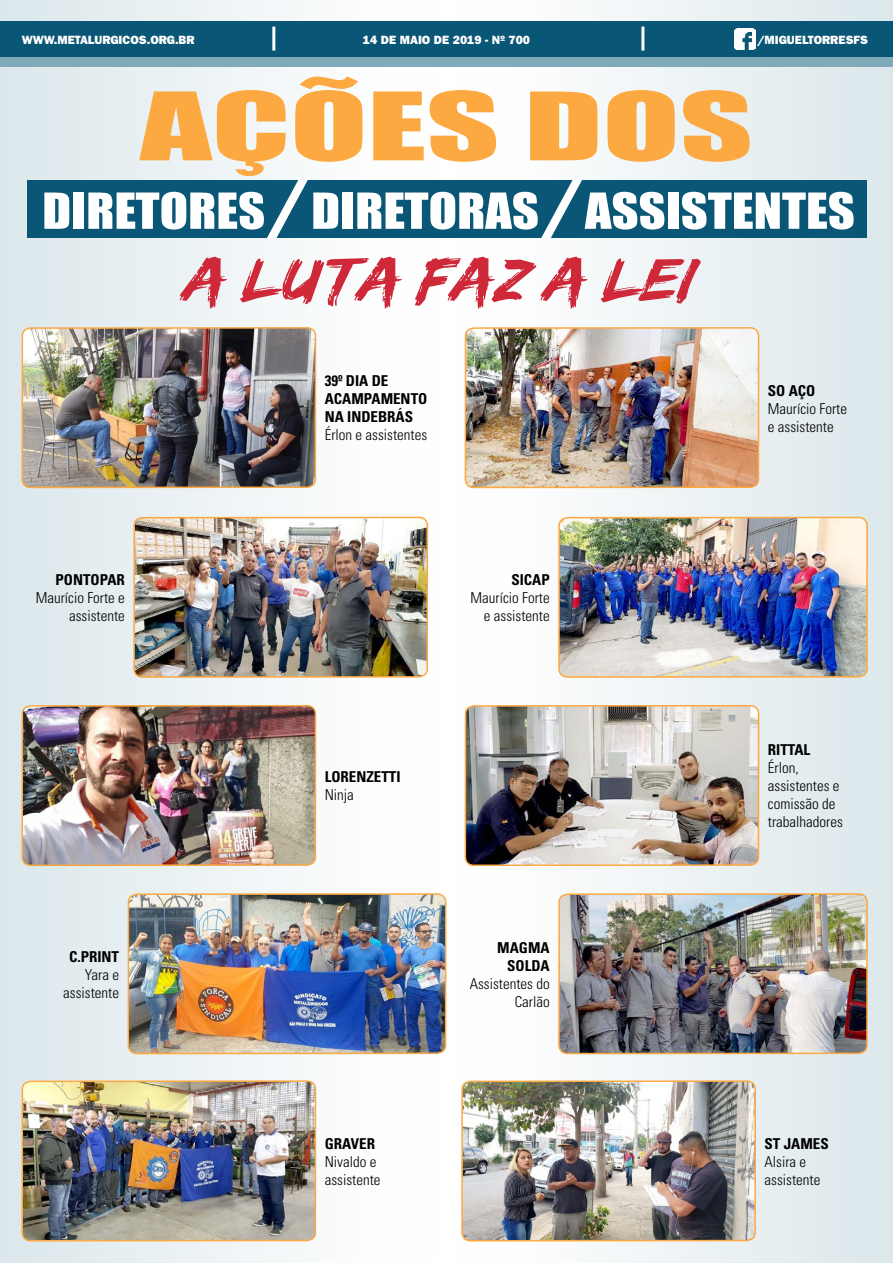
<style>
.page{position:relative;width:893px;height:1263px;background:#fff}
.page>*{position:absolute;margin:0;border:0;box-sizing:border-box;transform-origin:0 0}
.t1{font:87.15px "Impact";color:#fda942;scale:1.62 1}
.t2{font:italic 53.1px "Edo";color:#ce2839;scale:1.15 1}
.t3{font:45.9px "Impact";color:#fff;scale:1.14 1}
.t4{font:300 condensed 15px/18px "Univers";color:#000}
.t5{font:700 condensed 15px/18px "Univers";color:#000}
.t6{font:800 12px "Franklin Gothic";color:#fff}
</style>
<div class="page">
<div style="left:0;top:0;width:437px;height:1263px;background:#e0ebee"></div>
<div style="left:456px;top:0;width:437px;height:1263px;background:linear-gradient(to right,#fff,#dbe7eb)"></div>
<div style="left:0;top:26px;width:893px;height:40px;background:#80aaba"></div>
<div style="left:0;top:21px;width:893px;height:36px;background:#095676"></div>
<img style="left:735px;top:29px;width:21px;height:20px">
<hr style="left:641px;top:27px;width:3px;height:24px;background:#fff">
<div style="left:27px;top:180px;width:839px;height:58px;background:#095676"></div>
<svg style="left:541px;top:180px;width:41px;height:58px"></svg>
<img style="left:24px;top:708px;width:103px;height:157px">
<div style="left:21px;top:705px;width:295px;height:161px;border:2px solid #fda942;border-radius:8px"></div>
<img style="left:22px;top:330px;width:105px;height:157px">
<div style="left:21px;top:327px;width:295px;height:161px;border:2px solid #fda942;border-radius:8px"></div>
<img style="left:465px;top:706px;width:294px;height:159px">
<div style="left:465px;top:705px;width:294px;height:161px;border:2px solid #fda942;border-radius:8px"></div>
<img style="left:465px;top:328px;width:294px;height:159px">
<div style="left:465px;top:327px;width:294px;height:161px;border:2px solid #fda942;border-radius:8px"></div>
<img style="left:127px;top:0;width:320px;height:1263px">
<img style="left:134px;top:517px;width:293px;height:160px">
<div style="left:133px;top:517px;width:295px;height:161px;border:2px solid #fda942;border-radius:8px"></div>
<img style="left:22px;top:1081px;width:293px;height:160px">
<div style="left:21px;top:1080px;width:295px;height:161px;border:2px solid #fda942;border-radius:8px"></div>
<img style="left:559px;top:894px;width:308px;height:159px">
<div style="left:558px;top:893px;width:310px;height:161px;border:2px solid #fda942;border-radius:9px"></div>
<img style="left:559px;top:517px;width:308px;height:160px">
<div style="left:558px;top:517px;width:310px;height:161px;border:2px solid #fda942;border-radius:9px"></div>
<img style="left:462px;top:1081px;width:293px;height:160px">
<div style="left:461px;top:1080px;width:295px;height:161px;border:2px solid #fda942;border-radius:8px"></div>
<p class="t6" style="left:22px;top:33px;width:174px">WWW.METALURGICOS.ORG.BR</p>
<p class="t6" style="left:757px;top:33px;width:112px">/MIGUELTORRESFS</p>
<p class="t6" style="left:363px;top:33px;width:169px">14 DE MAIO DE 2019 - Nº 700</p>
<h1 class="t1" style="left:140px;top:59px;width:380px">AÇÕES DOS</h1>
<h3 class="t3" style="left:42px;top:175px;width:714px">DIRETORES DIRETORAS ASSISTENTES</h3>
<h2 class="t2" style="left:181px;top:254px;width:458px">A LUTA FAZ A LEI</h2>
<p class="t5" style="left:325px;top:372px;width:104px">39º DIA DE<br>ACAMPAMENTO<br>NA INDEBRÁS</p>
<p class="t4" style="left:325px;top:426px;width:104px">Érlon e assistentes</p>
<p class="t5" style="left:56px;top:570px;width:71px">PONTOPAR</p>
<p class="t4" style="left:36px;top:589px;width:91px;text-align:right">Maurício Forte e assistente</p>
<p class="t5" style="left:511px;top:570px;width:40px">SICAP</p>
<p class="t4" style="left:471px;top:589px;width:81px;text-align:right">Maurício Forte e assistente</p>
<p class="t5" style="left:69px;top:947px;width:52px">C.PRINT</p>
<p class="t4" style="left:63px;top:965px;width:57px;text-align:right">Yara e assistente</p>
<p class="t5" style="left:325px;top:768px;width:77px">LORENZETTI</p>
<p class="t4" style="left:325px;top:786px;width:31px">Ninja</p>
<p class="t5" style="left:325px;top:1134px;width:52px">GRAVER</p>
<p class="t4" style="left:325px;top:1152px;width:57px">Nivaldo e assistente</p>
<p class="t5" style="left:497px;top:938px;width:54px;text-align:right">MAGMA<br>SOLDA</p>
<p class="t4" style="left:470px;top:974px;width:81px;text-align:right">Assistentes do<br>Carlão</p>
<p class="t5" style="left:768px;top:381px;width:49px">SO AÇO</p>
<p class="t4" style="left:768px;top:399px;width:81px">Maurício Forte e assistente</p>
<p class="t5" style="left:768px;top:741px;width:44px">RITTAL</p>
<p class="t4" style="left:768px;top:759px;width:76px">Érlon, assistentes e comissão de trabalhadores</p>
<p class="t5" style="left:764px;top:1134px;width:66px">ST JAMES</p>
<p class="t4" style="left:764px;top:1152px;width:57px">Alsira e assistente</p>
</div>
